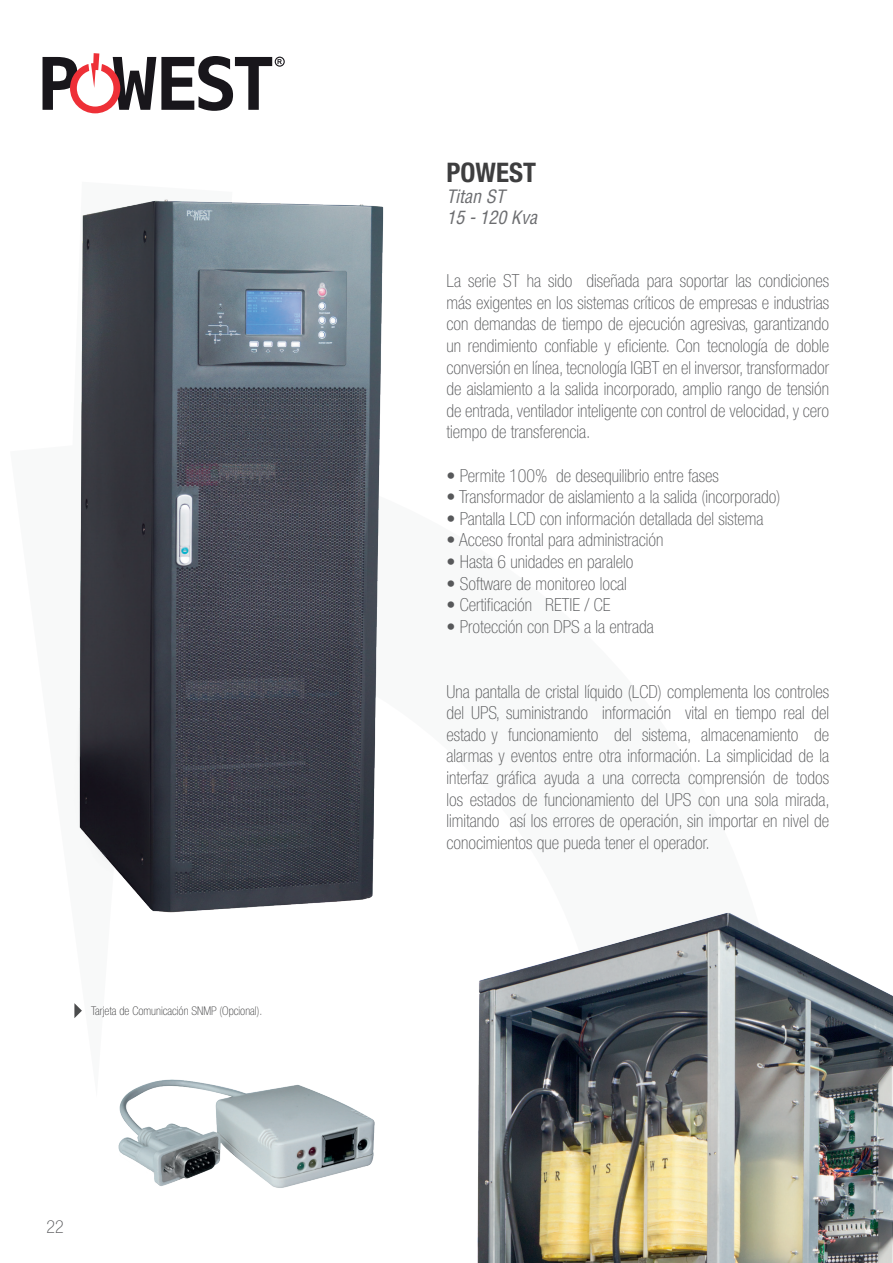
<style>
.page{position:relative;width:893px;height:1263px;background:#fff}
.page>*{position:absolute;margin:0;border:0;box-sizing:border-box;transform-origin:0 0}
.t1{font:700 condensed 27px "Helvetica Neue LT Std";color:#3e3e3f}
.t2{font:100 condensed 18px/21.6px "Helvetica Neue LT Std";color:#57585a;text-align:justify}
.t3{font:italic condensed 18px/21px "Helvetica LT Std";color:#6c6d70}
.t4{font:100 condensed 12px "Helvetica Neue LT Std";color:#3e3e3f}
</style>
<div class="page">
<svg style="left:43px;top:53px;width:242px;height:60px"></svg>
<img style="left:118px;top:1079px;width:257px;height:109px">
<svg style="left:74px;top:1003px;width:8px;height:15px"></svg>
<img style="left:477px;top:912px;width:416px;height:351px">
<img style="left:78px;top:199px;width:306px;height:714px">
<p class="t4" style="left:91px;top:1004px;width:173px">Tarjeta de Comunicación SNMP (Opcional).</p>
<p class="t2" style="left:46px;top:1216px;width:19px">22</p>
<h1 class="t1" style="left:446px;top:156px;width:91px">POWEST</h1>
<p class="t3" style="left:446px;top:187px;width:92px">Titan ST<br>15 - 120 Kva</p>
<p class="t2" style="left:446px;top:270px;width:384px">La serie ST ha sido diseñada para soportar las condiciones más exigentes en los sistemas críticos de empresas e industrias con demandas de tiempo de ejecución agresivas, garantizando un rendimiento confiable y eficiente. Con tecnología de doble conversión en línea, tecnología IGBT en el inversor, transformador de aislamiento a la salida incorporado, amplio rango de tensión de entrada, ventilador inteligente con control de velocidad, y cero tiempo de transferencia.</p>
<p class="t2" style="left:446px;top:464px;width:274px">• Permite 100% de desequilibrio entre fases</p>
<p class="t2" style="left:446px;top:486px;width:335px">• Transformador de aislamiento a la salida (incorporado)</p>
<p class="t2" style="left:446px;top:507px;width:319px">• Pantalla LCD con información detallada del sistema</p>
<p class="t2" style="left:446px;top:529px;width:218px">• Acceso frontal para administración</p>
<p class="t2" style="left:446px;top:551px;width:188px">• Hasta 6 unidades en paralelo</p>
<p class="t2" style="left:446px;top:572px;width:182px">• Software de monitoreo local</p>
<p class="t2" style="left:446px;top:594px;width:165px">• Certificación RETIE / CE</p>
<p class="t2" style="left:446px;top:615px;width:209px">• Protección con DPS a la entrada</p>
<p class="t2" style="left:446px;top:680px;width:385px">Una pantalla de cristal líquido (LCD) complementa los controles del UPS, suministrando información vital en tiempo real del estado y funcionamiento del sistema, almacenamiento de alarmas y eventos entre otra información. La simplicidad de la interfaz gráfica ayuda a una correcta comprensión de todos los estados de funcionamiento del UPS con una sola mirada, limitando así los errores de operación, sin importar en nivel de conocimientos que pueda tener el operador.</p>
</div>
